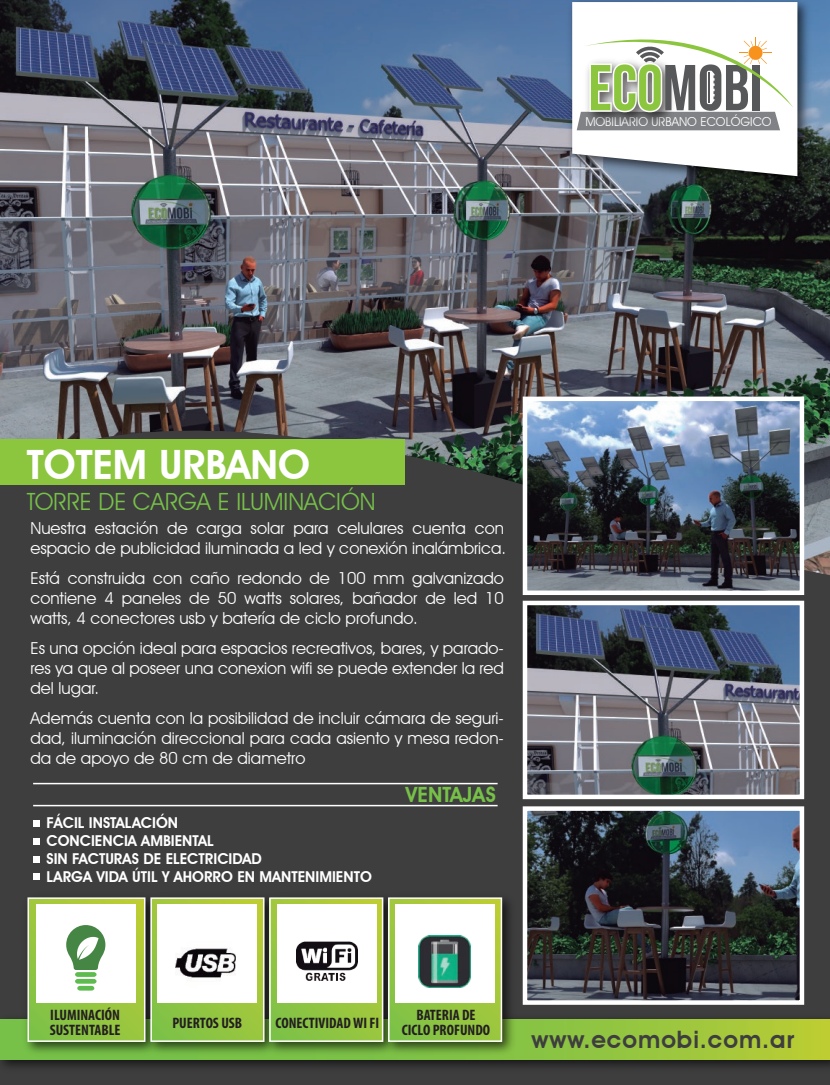
<style>
.page{position:relative;width:830px;height:1085px;background:#fff}
.page>*{position:absolute;margin:0;border:0;box-sizing:border-box;transform-origin:0 0}
.t1{font:600 40.5px "Avant Garde IT Cby BT";color:#fff}
.t2{font:600 24px "Avant Garde IT Cby BT";letter-spacing:.04em;color:#3e3e3f}
.t3{font:23.7px "Avant Garde IT Cby BT";color:#77c148}
.t4{font:600 21px "Avant Garde IT Cby BT";color:#77c148}
.t5{font:16.5px/19.8px "Avant Garde IT Cby BT";color:#fff;text-align:justify}
.t6{font:700 condensed 15.15px/15.1px "Myriad Pro";color:#231f20}
.t7{font:600 15px/18px "Avant Garde IT Cby BT";color:#fff}
.t8{font:12.3px "Avant Garde IT Cby BT";color:#fff}
</style>
<div class="page">
<img style="left:0;top:0;width:829px;height:423px">
<div style="left:0;top:423px;width:829px;height:661px;background:#3e3e3f"></div>
<div style="left:0;top:439px;width:404px;height:45px;background:#8bc63e"></div>
<img style="left:563px;top:0;width:251px;height:193px">
<svg style="left:572px;top:2px;width:225px;height:174px"></svg>
<svg style="left:576px;top:14px;width:216px;height:116px"></svg>
<hr style="left:707px;top:72px;width:2px;height:30px;background:#57585a">
<img style="left:527px;top:401px;width:271px;height:189px">
<div style="left:522px;top:396px;width:281px;height:199px;border:4px solid #fff"></div>
<img style="left:527px;top:605px;width:271px;height:189px">
<div style="left:522px;top:600px;width:281px;height:199px;border:4px solid #fff"></div>
<img style="left:527px;top:811px;width:271px;height:188px">
<div style="left:522px;top:806px;width:281px;height:198px;border:4px solid #fff"></div>
<img style="left:0;top:1010px;width:829px;height:66px">
<svg style="left:0;top:1018px;width:829px;height:41px;background:#99c33d"></svg>
<img style="left:19px;top:888px;width:123px;height:171px">
<svg style="left:30px;top:900px;width:112px;height:138px;background:#98c746"></svg>
<div style="left:27px;top:897px;width:118px;height:144px;border:2px solid #fff"></div>
<img style="left:142px;top:888px;width:118px;height:171px">
<svg style="left:153px;top:900px;width:107px;height:138px;background:#97c748"></svg>
<div style="left:150px;top:897px;width:114px;height:144px;border:2px solid #fff"></div>
<img style="left:260px;top:888px;width:119px;height:171px">
<svg style="left:272px;top:900px;width:107px;height:138px;background:#96c748"></svg>
<div style="left:269px;top:897px;width:114px;height:144px;border:2px solid #fff"></div>
<img style="left:379px;top:888px;width:140px;height:171px">
<svg style="left:391px;top:900px;width:108px;height:138px;background:#98c747"></svg>
<div style="left:388px;top:897px;width:114px;height:144px;border:2px solid #fff"></div>
<div style="left:37px;top:903px;width:99px;height:99px;background:#fff"></div>
<div style="left:158px;top:903px;width:99px;height:99px;background:#fff"></div>
<div style="left:277px;top:903px;width:99px;height:99px;background:#fff"></div>
<div style="left:395px;top:903px;width:99px;height:99px;background:#fff"></div>
<img style="left:175px;top:948px;width:61px;height:31px">
<img style="left:419px;top:935px;width:51px;height:52px">
<img style="left:296px;top:941px;width:61px;height:40px">
<svg style="left:66px;top:925px;width:39px;height:65px"></svg>
<hr style="left:33px;top:782px;width:464px;height:2px;background:#fff">
<hr style="left:33px;top:804px;width:464px;height:2px;background:#fff">
<svg style="left:33px;top:820px;width:6px;height:6px"></svg>
<div style="left:33px;top:837px;width:6px;height:7px;background:#fff"></div>
<div style="left:33px;top:855px;width:6px;height:7px;background:#fff"></div>
<div style="left:33px;top:873px;width:6px;height:7px;background:#fff"></div>
<p class="t8" style="left:585px;top:114px;width:188px">MOBILIARIO URBANO ECOLÓGICO</p>
<h1 class="t1" style="left:27px;top:440px;width:284px">TOTEM URBANO</h1>
<h3 class="t3" style="left:27px;top:487px;width:350px">TORRE DE CARGA E ILUMINACIÓN</h3>
<p class="t5" style="left:30px;top:518px;width:477px">Nuestra estación de carga solar para celulares cuenta con espacio de publicidad iluminada a led y conexión inalámbrica.</p>
<p class="t5" style="left:30px;top:568px;width:475px">Está construida con caño redondo de 100 mm galvanizado contiene 4 paneles de 50 watts solares, bañador de led 10 watts, 4 conectores usb y batería de ciclo profundo.</p>
<p class="t5" style="left:30px;top:638px;width:475px">Es una opción ideal para espacios recreativos, bares, y parado&shy;res ya que al poseer una conexion wifi se puede extender la red del lugar.</p>
<p class="t5" style="left:30px;top:708px;width:475px">Además cuenta con la posibilidad de incluir cámara de seguri&shy;dad, iluminación direccional para cada asiento y mesa redon&shy;da de apoyo de 80 cm de diametro</p>
<p class="t7" style="left:46px;top:813px;width:327px">FÁCIL INSTALACIÓN<br>CONCIENCIA AMBIENTAL<br>SIN FACTURAS DE ELECTRICIDAD<br>LARGA VIDA ÚTIL Y AHORRO EN MANTENIMIENTO</p>
<p class="t4" style="left:405px;top:782px;width:92px">VENTAJAS</p>
<p class="t6" style="left:50px;top:1006px;width:72px">ILUMINACIÓN<br>SUSTENTABLE</p>
<p class="t6" style="left:172px;top:1015px;width:71px">PUERTOS USB</p>
<p class="t6" style="left:275px;top:1015px;width:105px">CONECTIVIDAD WI FI</p>
<p class="t6" style="left:401px;top:1006px;width:90px;text-align:center">BATERIA DE<br>CICLO PROFUNDO</p>
<h2 class="t2" style="left:531px;top:1024px;width:263px">www.ecomobi.com.ar</h2>
</div>
